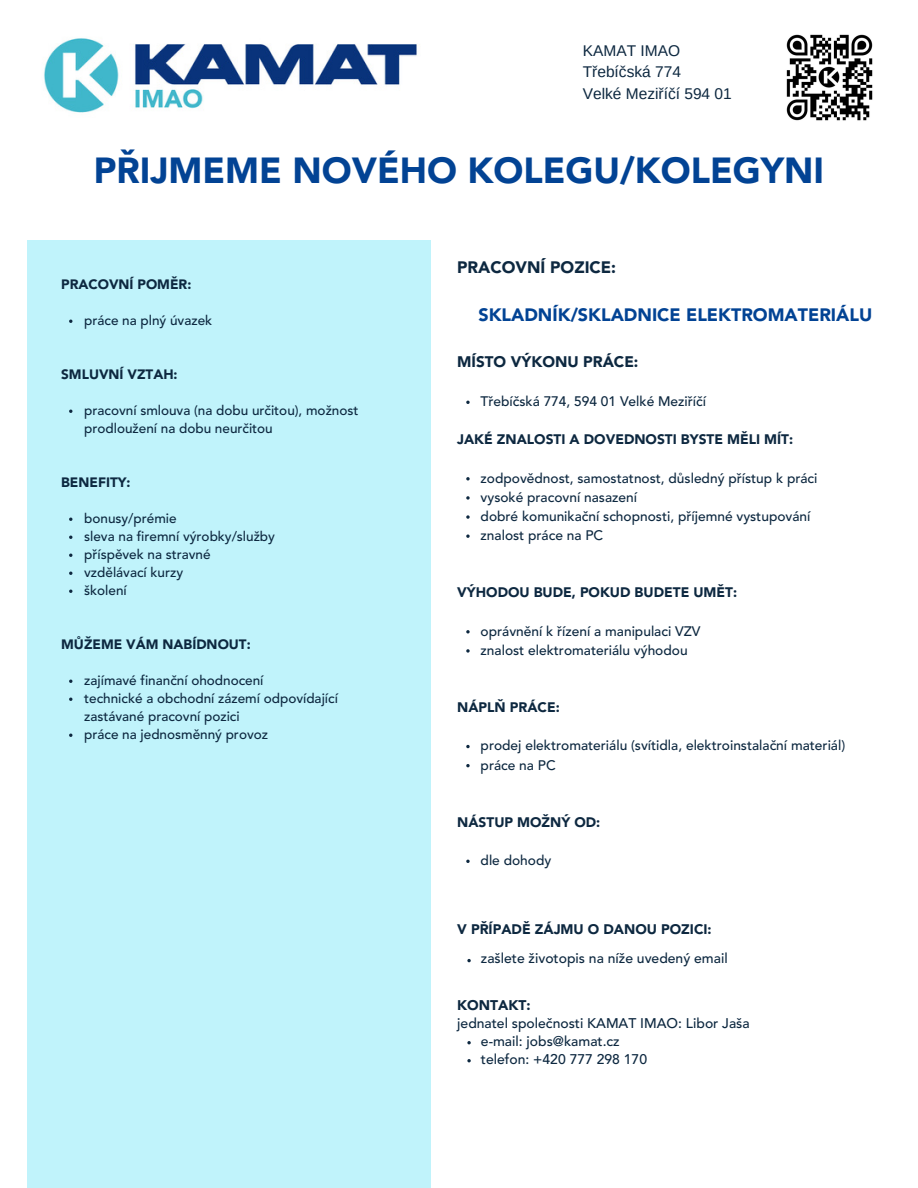
<style>
.page{position:relative;width:918px;height:1188px;background:#fff}
.page>*{position:absolute;margin:0;border:0;box-sizing:border-box;transform-origin:0 0}
.t1{font:900 36px "Avenir LT Pro";color:#024394}
.t2{font:900 17.85px "Avenir LT Pro";color:#024394}
.t3{font:900 16.5px "Avenir LT Pro";color:#0d2840}
.t4{font:15.45px/21.3px "Arimo";color:#0d2840}
.t5{font:900 15.3px "Avenir LT Pro";color:#0d2840}
.t6{font:500 13.95px/18px "Avenir LT Pro";color:#0d2840}
.t7{font:500 13.8px "Avenir LT Pro";color:#0d2840}
.t8{font:900 13.8px "Avenir LT Pro";color:#0d2840}
.t9{font:500 13.5px/18px "Avenir LT Pro";color:#0d2840}
.t10{font:900 13.5px "Avenir LT Pro";color:#0d2840}
.s1{font-weight:900}
</style>
<div class="page">
<div style="left:27px;top:240px;width:404px;height:948px;background:#c0f3fb"></div>
<img style="left:44px;top:38px;width:376px;height:75px">
<img style="left:786px;top:34px;width:87px;height:87px">
<svg style="left:466px;top:401px;width:4px;height:3px"></svg>
<svg style="left:466px;top:477px;width:4px;height:3px"></svg>
<svg style="left:466px;top:496px;width:4px;height:4px"></svg>
<svg style="left:466px;top:515px;width:4px;height:4px"></svg>
<svg style="left:466px;top:534px;width:4px;height:4px"></svg>
<svg style="left:466px;top:630px;width:4px;height:3px"></svg>
<svg style="left:466px;top:649px;width:4px;height:4px"></svg>
<svg style="left:466px;top:745px;width:4px;height:3px"></svg>
<svg style="left:466px;top:764px;width:4px;height:3px"></svg>
<svg style="left:466px;top:860px;width:4px;height:3px"></svg>
<svg style="left:467px;top:959px;width:4px;height:3px"></svg>
<svg style="left:467px;top:1041px;width:4px;height:3px"></svg>
<svg style="left:467px;top:1059px;width:4px;height:3px"></svg>
<p class="t4" style="left:583px;top:40px;width:151px">KAMAT IMAO<br>Třebíčská 774<br>Velké Meziříčí 594 01</p>
<p class="t1" style="left:94px;top:156px;width:732px">PŘIJMEME NOVÉHO KOLEGU/KOLEGYNI</p>
<p class="t10" style="left:61px;top:279px;width:132px">PRACOVNÍ POMĚR:</p>
<p class="t9" style="left:84px;top:313px;width:129px">práce na plný úvazek</p>
<p class="t10" style="left:61px;top:369px;width:118px">SMLUVNÍ VZTAH:</p>
<h5 class="t9" style="left:84px;top:403px;width:276px">pracovní smlouva (na dobu určitou), možnost prodloužení na dobu neurčitou</h5>
<p class="t10" style="left:61px;top:477px;width:71px">BENEFITY:</p>
<p class="t9" style="left:84px;top:511px;width:94px">bonusy/prémie</p>
<h5 class="t9" style="left:84px;top:529px;width:192px">sleva na firemní výrobky/služby</h5>
<p class="t9" style="left:84px;top:547px;width:128px">příspěvek na stravné</p>
<p class="t9" style="left:84px;top:565px;width:100px">vzdělávací kurzy</p>
<h5 class="t9" style="left:84px;top:583px;width:44px">školení</h5>
<p class="t10" style="left:61px;top:639px;width:191px">MŮŽEME VÁM NABÍDNOUT:</p>
<h5 class="t9" style="left:84px;top:673px;width:181px">zajímavé finanční ohodnocení</h5>
<p class="t9" style="left:84px;top:691px;width:255px">technické a obchodní zázemí odpovídající zastávané pracovní pozici</p>
<h6 class="t9" style="left:84px;top:727px;width:185px">práce na jednosměnný provoz</h6>
<h4 class="t3" style="left:457px;top:261px;width:160px">PRACOVNÍ POZICE:</h4>
<h1 class="t2" style="left:478px;top:308px;width:395px">SKLADNÍK/SKLADNICE ELEKTROMATERIÁLU</h1>
<h5 class="t5" style="left:457px;top:355px;width:183px">MÍSTO VÝKONU PRÁCE:</h5>
<p class="t7" style="left:481px;top:396px;width:227px">Třebíčská 774, 594 01 Velké Meziříčí</p>
<h5 class="t8" style="left:457px;top:434px;width:338px">JAKÉ ZNALOSTI A DOVEDNOSTI BYSTE MĚLI MÍT:</h5>
<p class="t7" style="left:481px;top:472px;width:338px">zodpovědnost, samostatnost, důsledný přístup k práci</p>
<h5 class="t7" style="left:481px;top:491px;width:158px">vysoké pracovní nasazení</h5>
<p class="t7" style="left:481px;top:511px;width:331px">dobré komunikační schopnosti, příjemné vystupování</p>
<p class="t7" style="left:481px;top:530px;width:124px">znalost práce na PC</p>
<p class="t8" style="left:457px;top:587px;width:281px">VÝHODOU BUDE, POKUD BUDETE UMĚT:</p>
<p class="t7" style="left:481px;top:625px;width:221px">oprávnění k řízení a manipulaci VZV</p>
<p class="t7" style="left:481px;top:644px;width:209px">znalost elektromateriálu výhodou</p>
<h5 class="t8" style="left:457px;top:702px;width:104px">NÁPLŇ PRÁCE:</h5>
<p class="t7" style="left:481px;top:740px;width:366px">prodej elektromateriálu (svítidla, elektroinstalační materiál)</p>
<p class="t7" style="left:481px;top:759px;width:77px">práce na PC</p>
<p class="t8" style="left:457px;top:817px;width:145px">NÁSTUP MOŽNÝ OD:</p>
<h2 class="t7" style="left:481px;top:855px;width:72px">dle dohody</h2>
<h2 class="t8" style="left:457px;top:924px;width:256px">V PŘÍPADĚ ZÁJMU O DANOU POZICI:</h2>
<h3 class="t6" style="left:481px;top:951px;width:248px">zašlete životopis na níže uvedený email</h3>
<p class="t6" style="left:457px;top:997px;width:294px"><span class="s1">KONTAKT:<br></span>jednatel společnosti KAMAT IMAO: Libor Jaša</p>
<h5 class="t6" style="left:481px;top:1033px;width:140px">e-mail: jobs@kamat.cz</h5>
<p class="t6" style="left:481px;top:1051px;width:168px">telefon: +420 777 298 170</p>
</div>
